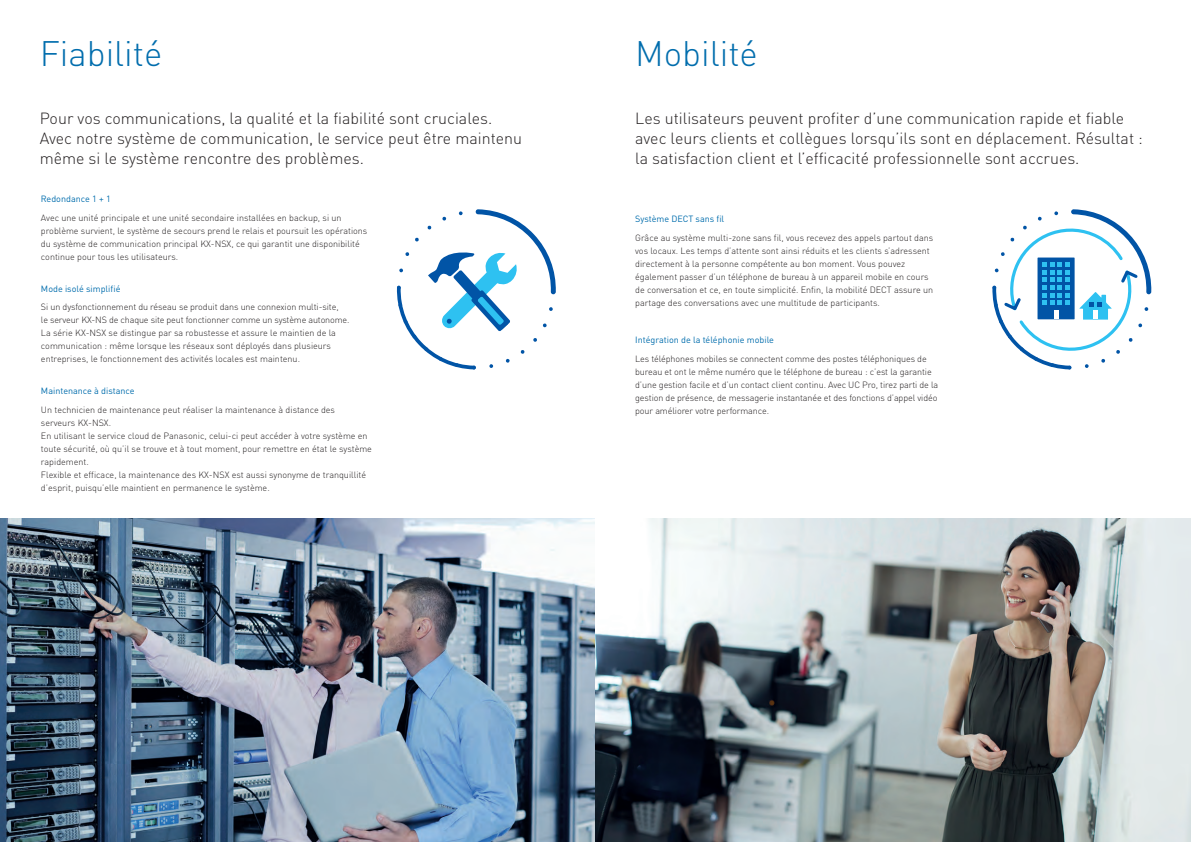
<style>
.page{position:relative;width:1191px;height:842px;background:#fff}
.page>*{position:absolute;margin:0;border:0;box-sizing:border-box;transform-origin:0 0}
.Headers{font:300 35px "DIN Pro";color:#006dad}
.Sub_header{font:300 16px/20px "DIN Pro";color:#231f20}
.Body_copy{font:300 9px/13px "DIN Pro";color:#231f20}
.Body_copy-2{font:9px "DIN Pro";color:#006dad}
</style>
<div class="page">
<svg style="left:396px;top:209px;width:160px;height:160px"></svg>
<svg style="left:992px;top:209px;width:160px;height:160px"></svg>
<img style="left:0;top:519px;width:1191px;height:323px">
<p class="Headers" style="left:40px;top:27px;width:124px">Fiabilité</p>
<p class="Headers" style="left:635px;top:27px;width:124px">Mobilité</p>
<p class="Sub_header" style="left:40px;top:107px;width:484px">Pour vos communications, la qualité et la fiabilité sont cruciales.<br>Avec notre système de communication, le service peut être maintenu même si le système rencontre des problèmes.</p>
<p class="Sub_header" style="left:635px;top:107px;width:509px">Les utilisateurs peuvent profiter d’une communication rapide et fiable avec leurs clients et collègues lorsqu’ils sont en déplacement. Résultat : la satisfaction client et l’efficacité professionnelle sont accrues.</p>
<p class="Body_copy-2" style="left:41px;top:192px;width:71px">Redondance 1 + 1</p>
<p class="Body_copy" style="left:41px;top:210px;width:328px">Avec une unité principale et une unité secondaire installées en backup, si un problème survient, le système de secours prend le relais et poursuit les opérations du système de communication principal KX-NSX, ce qui garantit une disponibilité continue pour tous les utilisateurs.</p>
<p class="Body_copy-2" style="left:41px;top:281px;width:81px">Mode isolé simplifié</p>
<p class="Body_copy" style="left:41px;top:300px;width:310px">Si un dysfonctionnement du réseau se produit dans une connexion multi-site,<br>le serveur KX-NS de chaque site peut fonctionner comme un système autonome.<br>La série KX-NSX se distingue par sa robustesse et assure le maintien de la communication : même lorsque les réseaux sont déployés dans plusieurs entreprises, le fonctionnement des activités locales est maintenu.</p>
<p class="Body_copy-2" style="left:41px;top:384px;width:95px">Maintenance à distance</p>
<p class="Body_copy" style="left:41px;top:402px;width:332px">Un technicien de maintenance peut réaliser la maintenance à distance des<br>serveurs KX-NSX.<br>En utilisant le service cloud de Panasonic, celui-ci peut accéder à votre système en toute sécurité, où qu’il se trouve et à tout moment, pour remettre en état le système rapidement.<br>Flexible et efficace, la maintenance des KX-NSX est aussi synonyme de tranquillité d’esprit, puisqu’elle maintient en permanence le système.</p>
<p class="Body_copy-2" style="left:635px;top:212px;width:91px">Système DECT sans fil</p>
<p class="Body_copy" style="left:635px;top:230px;width:300px">Grâce au système multi-zone sans fil, vous recevez des appels partout dans vos locaux. Les temps d’attente sont ainsi réduits et les clients s’adressent directement à la personne compétente au bon moment. Vous pouvez également passer d’un téléphone de bureau à un appareil mobile en cours de conversation et ce, en toute simplicité. Enfin, la mobilité DECT assure un partage des conversations avec une multitude de participants.</p>
<p class="Body_copy-2" style="left:635px;top:333px;width:140px">Intégration de la téléphonie mobile</p>
<p class="Body_copy" style="left:635px;top:351px;width:305px">Les téléphones mobiles se connectent comme des postes téléphoniques de bureau et ont le même numéro que le téléphone de bureau : c’est la garantie d’une gestion facile et d’un contact client continu. Avec UC Pro, tirez parti de la gestion de présence, de messagerie instantanée et des fonctions d’appel vidéo pour améliorer votre performance.</p>
</div>
